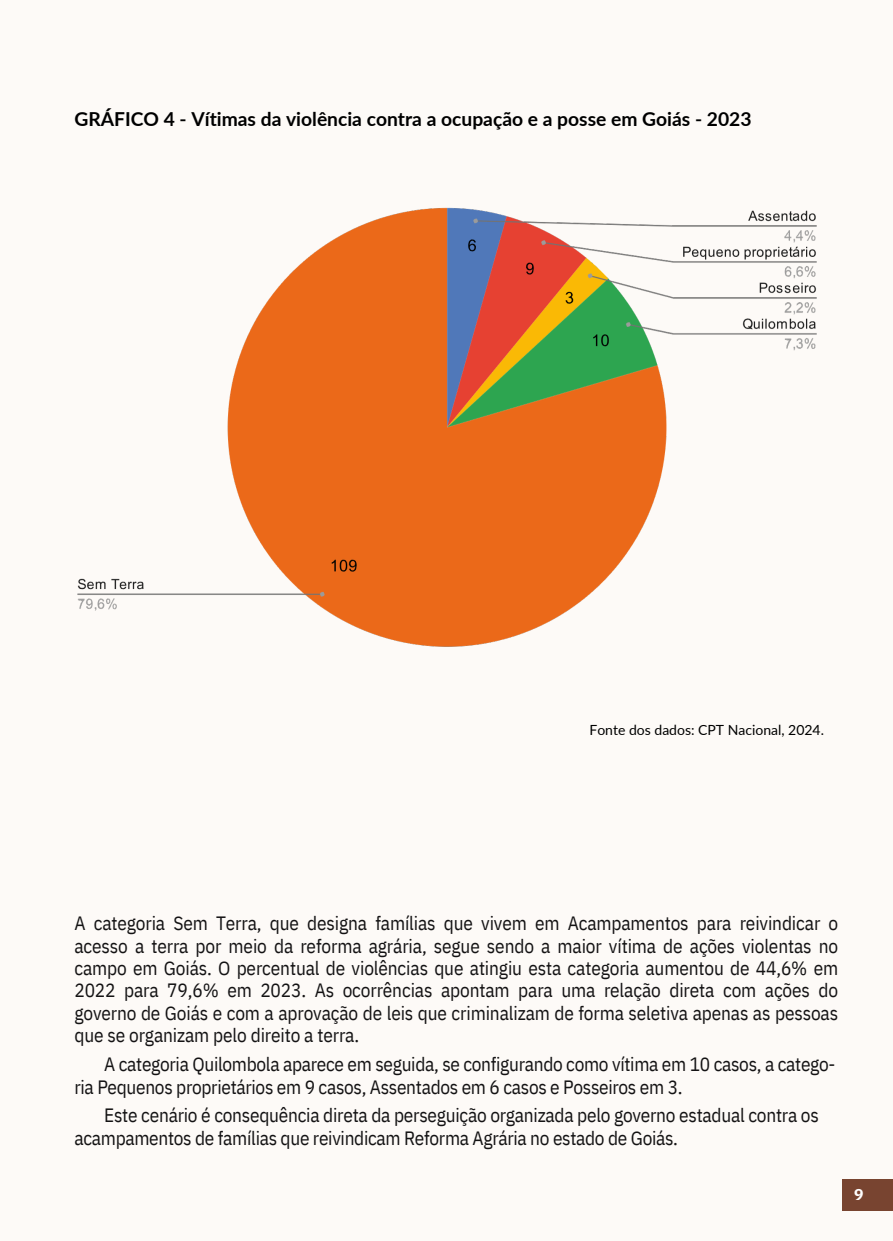
<style>
.page{position:relative;width:893px;height:1241px;background:#fff}
.page>*{position:absolute;margin:0;border:0;box-sizing:border-box;transform-origin:0 0}
.t1{font:19.25px/22.4px "IBM Plex Sans Cond";letter-spacing:-.015em;color:#141314;text-align:justify}
.t2{font:700 19.25px "Lato";color:#000}
.t3{font:700 15.75px "IBM Plex Sans";color:#fff}
.t4{font:14px "Lato";color:#000}
</style>
<div class="page">
<div style="left:0;top:0;width:892px;height:1240px;background:#fdfaf7"></div>
<img style="left:77px;top:207px;width:740px;height:440px">
<div style="left:841px;top:1179px;width:51px;height:31px;background:#784430"></div>
<h2 class="t2" style="left:74px;top:107px;width:678px">GRÁFICO 4 - Vítimas da violência contra a ocupação e a posse em Goiás - 2023</h2>
<h2 class="t4" style="left:589px;top:721px;width:236px">Fonte dos dados: CPT Nacional, 2024.</h2>
<p class="t1" style="left:74px;top:911px;width:765px">A categoria Sem Terra, que designa famílias que vivem em Acampamentos para reivindicar o acesso a terra por meio da reforma agrária, segue sendo a maior vítima de ações violentas no campo em Goiás. O percentual de violências que atingiu esta categoria aumentou de 44,6% em 2022 para 79,6% em 2023. As ocorrências apontam para uma relação direta com ações do governo de Goiás e com a aprovação de leis que criminalizam de forma seletiva apenas as pessoas que se organizam pelo direito a terra.</p>
<p class="t1" style="left:104px;top:1052px;width:732px">A categoria Quilombola aparece em seguida, se configurando como vítima em 10 casos, a catego-</p>
<h2 class="t1" style="left:74px;top:1075px;width:609px">ria Pequenos proprietários em 9 casos, Assentados em 6 casos e Posseiros em 3.</h2>
<h2 class="t1" style="left:104px;top:1103px;width:716px">Este cenário é consequência direta da perseguição organizada pelo governo estadual contra os</h2>
<h2 class="t1" style="left:74px;top:1126px;width:605px">acampamentos de famílias que reivindicam Reforma Agrária no estado de Goiás.</h2>
<p class="t3" style="left:854px;top:1183px;width:11px">9</p>
</div>
